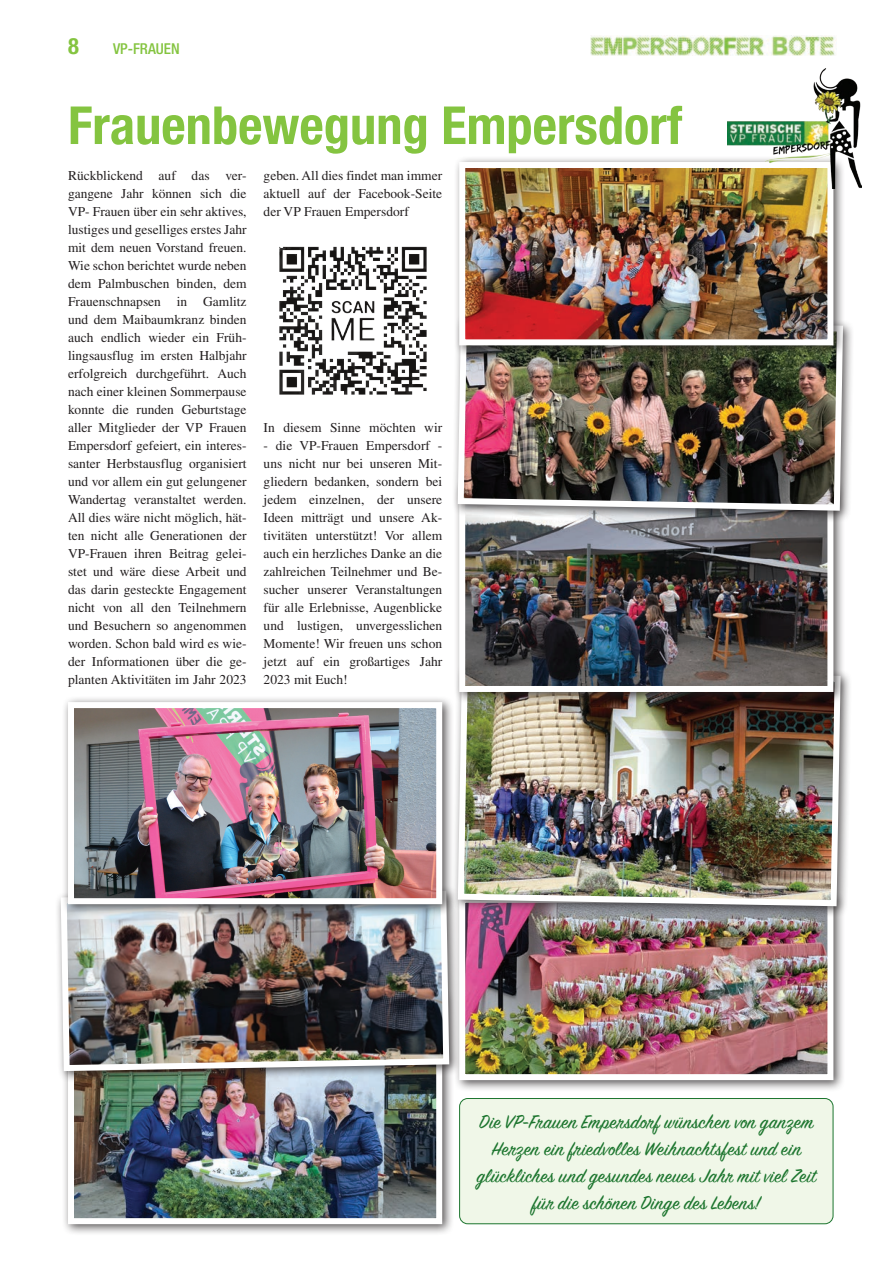
<style>
.page{position:relative;width:893px;height:1263px;background:#fff}
.page>*{position:absolute;margin:0;border:0;box-sizing:border-box;transform-origin:0 0}
.t1{font:700 condensed 52.5px "Helvetica Neue LT Std";color:#84c440}
.t2{font:700 condensed 22.5px "Helvetica Neue LT Std";color:#84c440}
.t3{font:21px/27px "Sign Painter House Script";letter-spacing:.02em;color:#1c752e;text-align:center}
.t4{font:500 condensed 15px "Helvetica Neue LT Std";color:#84c440}
.t5{font:13.5px/18px "Times LT Std";color:#231f20;text-align:justify}
</style>
<div class="page">
<img style="left:590px;top:35px;width:246px;height:20px">
<div style="left:453px;top:891px;width:392px;height:201px;background:#231f20;opacity:.75"></div>
<img style="left:466px;top:918px;width:360px;height:155px">
<div style="left:459px;top:897px;width:374px;height:183px;border:6px solid #fff"></div>
<img style="left:279px;top:246px;width:148px;height:149px">
<div style="left:460px;top:1098px;width:373px;height:126px;background:#f0f7e8;border-radius:8px"></div>
<div style="left:459px;top:1098px;width:374px;height:126px;border:1px solid #1c752e;border-radius:8px"></div>
<div style="left:452px;top:663px;width:401px;height:255px;background:#231f20;opacity:.75"></div>
<img style="left:455px;top:704px;width:389px;height:205px">
<div style="left:62px;top:988px;width:392px;height:248px;background:#231f20;opacity:.75"></div>
<img style="left:75px;top:1083px;width:360px;height:134px">
<div style="left:68px;top:994px;width:374px;height:230px;border:6px solid #fff"></div>
<div style="left:55px;top:885px;width:406px;height:198px;background:#231f20;opacity:.75"></div>
<img style="left:58px;top:888px;width:394px;height:186px">
<div style="left:62px;top:696px;width:392px;height:220px;background:#231f20;opacity:.75"></div>
<img style="left:75px;top:709px;width:360px;height:188px">
<div style="left:68px;top:702px;width:374px;height:202px;border:6px solid #fff"></div>
<div style="left:453px;top:479px;width:392px;height:225px;background:#231f20;opacity:.75"></div>
<img style="left:466px;top:522px;width:360px;height:163px">
<div style="left:459px;top:485px;width:374px;height:207px;border:6px solid #fff"></div>
<div style="left:452px;top:313px;width:403px;height:209px;background:#231f20;opacity:.75"></div>
<img style="left:455px;top:316px;width:391px;height:198px">
<div style="left:453px;top:156px;width:392px;height:201px;background:#231f20;opacity:.75"></div>
<img style="left:466px;top:169px;width:360px;height:169px">
<div style="left:459px;top:162px;width:374px;height:183px;border:6px solid #fff"></div>
<img style="left:727px;top:69px;width:134px;height:120px">
<h2 class="t2" style="left:68px;top:32px;width:12px">8</h2>
<p class="t4" style="left:113px;top:40px;width:68px">VP-FRAUEN</p>
<h1 class="t1" style="left:68px;top:94px;width:616px">Frauenbewegung Empersdorf</h1>
<p class="t5" style="left:68px;top:166px;width:180px">Rückblickend auf das ver&shy;gangene Jahr können sich die VP- Frauen über ein sehr aktives, lustiges und geselliges erstes Jahr mit dem neuen Vorstand freuen.<br>Wie schon berichtet wurde neben dem Palmbuschen binden, dem Frauenschnapsen in Gamlitz und dem Maibaumkranz binden auch endlich wieder ein Früh&shy;lingsausflug im ersten Halbjahr erfolgreich durchgeführt. Auch nach einer kleinen Sommerpause konnte die runden Geburtstage aller Mitglieder der VP Frauen Empersdorf gefeiert, ein interes&shy;santer Herbstausflug organisiert und vor allem ein gut gelungener Wandertag veranstaltet werden.<br>All dies wäre nicht möglich, hät&shy;ten nicht alle Generationen der VP-Frauen ihren Beitrag gelei&shy;stet und wäre diese Arbeit und das darin gesteckte Engagement nicht von all den Teilnehmern und Besuchern so angenommen worden. Schon bald wird es wie&shy;der Informationen über die ge&shy;planten Aktivitäten im Jahr 2023</p>
<p class="t5" style="left:264px;top:166px;width:180px">geben. All dies findet man immer aktuell auf der Facebook-Seite der VP Frauen Empersdorf</p>
<p class="t5" style="left:264px;top:418px;width:180px">In diesem Sinne möchten wir</p>
<p class="t5" style="left:264px;top:436px;width:180px">- die VP-Frauen Empersdorf - uns nicht nur bei unseren Mit&shy;gliedern bedanken, sondern bei jedem einzelnen, der unsere Ideen mitträgt und unsere Ak&shy;tivitäten unterstützt! Vor allem auch ein herzliches Danke an die zahlreichen Teilnehmer und Be&shy;sucher unserer Veranstaltungen für alle Erlebnisse, Augenblicke und lustigen, unvergesslichen Momente! Wir freuen uns schon jetzt auf ein großartiges Jahr 2023 mit Euch!</p>
<h3 class="t3" style="left:477px;top:1110px;width:341px">Die VP-Frauen Empersdorf wünschen von ganzem Herzen ein friedvolles Weihnachtsfest und ein glückliches und gesundes neues Jahr mit viel Zeit für die schönen Dinge des Lebens!</h3>
</div>
